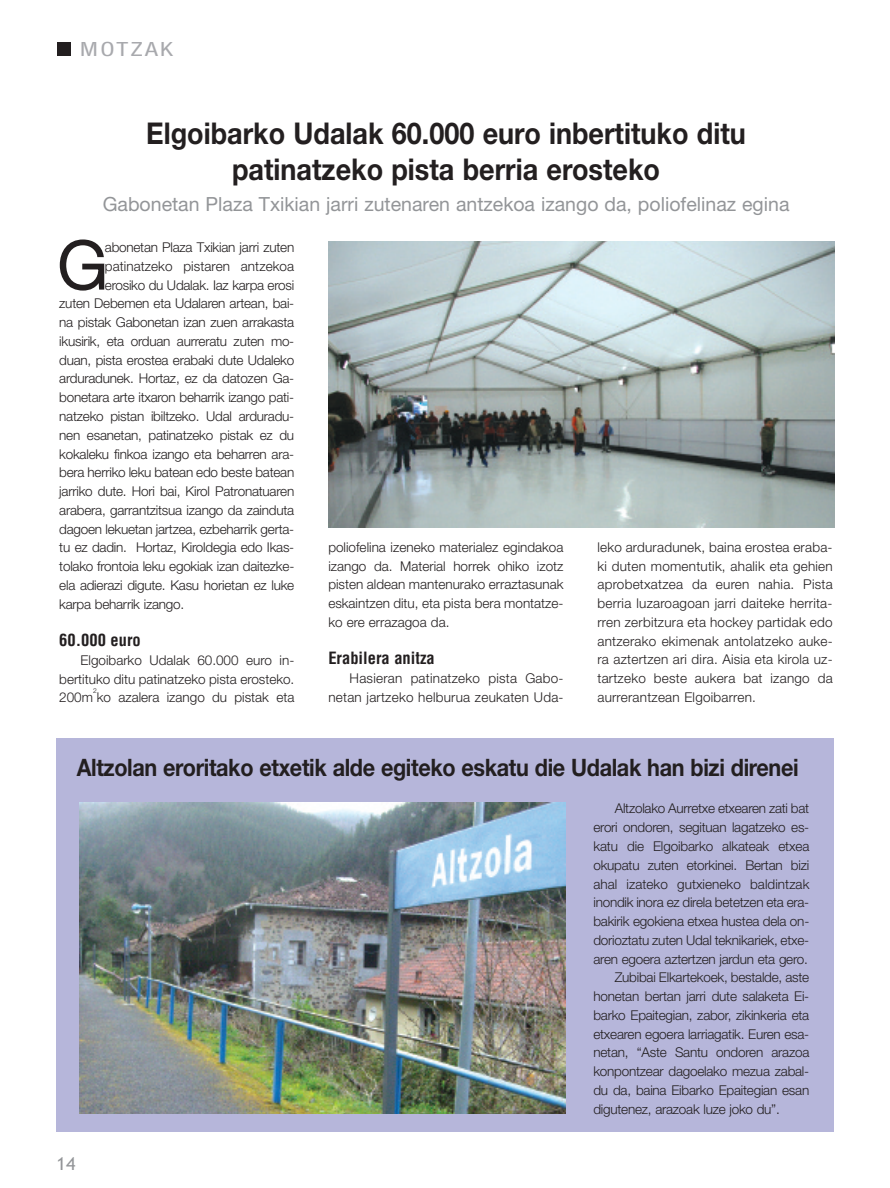
<style>
.page{position:relative;width:890px;height:1188px;background:#fff}
.page>*{position:absolute;margin:0;border:0;box-sizing:border-box;transform-origin:0 0}
.t1{font:300 66px "Helvetica Neue";color:#231f20}
.t2{font:700 30px/36px "Helvetica Neue";color:#231f20;text-align:center;scale:.9 1}
.t3{font:700 24px "Helvetica Neue";letter-spacing:-.015em;color:#231f20;scale:.9 1}
.t4{font:21px "NH57";letter-spacing:.09em;color:#a8a9ad;scale:1.3 1}
.t5{font:19.5px "Helvetica Neue";color:#939598}
.t6{font:18px "Trebuchet MS";color:#939598}
.t7{font:700 condensed 16.5px "Helvetica";color:#231f20}
.t8{font:300 13.5px/18.8px "Helvetica Neue";letter-spacing:-.015em;color:#231f20;text-align:justify}
.t9{font:300 13.5px/18.8px "Helvetica Neue";letter-spacing:.015em;color:#231f20;text-align:right}
.t10{font:300 13.5px "Helvetica Neue";letter-spacing:.005em;color:#231f20}
.t11{font:300 6.75px "Helvetica Neue";color:#231f20}
</style>
<div class="page">
<img style="left:56px;top:42px;width:779px;height:1090px">
<h3 class="t4" style="left:80px;top:42px;width:73px">MOTZAK</h3>
<h2 class="t2" style="left:146px;top:117px;width:667px">Elgoibarko Udalak 60.000 euro inbertituko ditu patinatzeko pista berria erosteko</h2>
<h3 class="t5" style="left:103px;top:197px;width:688px">Gabonetan Plaza Txikian jarri zutenaren antzekoa izango da, poliofelinaz egina</h3>
<h1 class="t1" style="left:58px;top:241px;width:50px">G</h1>
<p class="t8" style="left:105px;top:239px;width:191px">abonetan Plaza Txikian jarri zuten</p>
<p class="t10" style="left:105px;top:261px;width:191px">patinatzeko pistaren antzekoa</p>
<p class="t8" style="left:105px;top:276px;width:191px">erosiko du Udalak. Iaz karpa erosi</p>
<p class="t8" style="left:59px;top:295px;width:236px">zuten Debemen eta Udalaren artean, bai-</p>
<p class="t8" style="left:59px;top:314px;width:236px">na pistak Gabonetan izan zuen arrakasta</p>
<p class="t8" style="left:59px;top:333px;width:236px">ikusirik, eta orduan aurreratu zuten mo-</p>
<p class="t8" style="left:59px;top:351px;width:236px">duan, pista erostea erabaki dute Udaleko</p>
<p class="t8" style="left:59px;top:370px;width:236px">arduradunek. Hortaz, ez da datozen Ga-</p>
<p class="t8" style="left:59px;top:389px;width:236px">bonetara arte itxaron beharrik izango pati-</p>
<p class="t8" style="left:59px;top:408px;width:236px">natzeko pistan ibiltzeko. Udal arduradu-</p>
<p class="t8" style="left:59px;top:426px;width:236px">nen esanetan, patinatzeko pistak ez du</p>
<p class="t8" style="left:59px;top:445px;width:236px">kokaleku finkoa izango eta beharren ara-</p>
<p class="t8" style="left:59px;top:464px;width:236px">bera herriko leku batean edo beste batean</p>
<p class="t8" style="left:59px;top:483px;width:236px">jarriko dute. Hori bai, Kirol Patronatuaren</p>
<p class="t8" style="left:59px;top:501px;width:236px">arabera, garrantzitsua izango da zainduta</p>
<p class="t8" style="left:59px;top:520px;width:236px">dagoen lekuetan jartzea, ezbeharrik gerta-</p>
<p class="t8" style="left:59px;top:539px;width:236px">tu ez dadin. Hortaz, Kiroldegia edo Ikas-</p>
<p class="t8" style="left:59px;top:558px;width:236px">tolako frontoia leku egokiak izan daitezke-</p>
<p class="t8" style="left:59px;top:576px;width:236px">ela adierazi digute. Kasu horietan ez luke</p>
<p class="t8" style="left:59px;top:595px;width:126px">karpa beharrik izango.</p>
<p class="t7" style="left:59px;top:630px;width:83px">60.000 euro</p>
<p class="t8" style="left:59px;top:651px;width:236px;text-indent:21px">Elgoibarko Udalak 60.000 euro in&shy;bertituko ditu patinatzeko pista erosteko.<br>200m ko azalera izango du pistak eta</p>
<p class="t11" style="left:93px;top:688px;width:5px">2</p>
<p class="t8" style="left:328px;top:538px;width:236px">poliofelina izeneko materialez egindakoa izango da. Material horrek ohiko izotz pisten aldean mantenurako erraztasunak eskaintzen ditu, eta pista bera montatze&shy;ko ere errazagoa da.</p>
<p class="t7" style="left:328px;top:648px;width:108px">Erabilera anitza</p>
<p class="t9" style="left:328px;top:670px;width:237px">Hasieran patinatzeko pista Gabo&shy;netan jartzeko helburua zeukaten Uda-</p>
<p class="t8" style="left:597px;top:538px;width:237px">leko arduradunek, baina erostea eraba&shy;ki duten momentutik, ahalik eta gehien aprobetxatzea da euren nahia. Pista berria luzaroagoan jarri daiteke herrita&shy;rren zerbitzura eta hockey partidak edo antzerako ekimenak antolatzeko auke&shy;ra aztertzen ari dira. Aisia eta kirola uz&shy;tartzeko beste aukera bat izango da aurrerantzean Elgoibarren.</p>
<h3 class="t3" style="left:77px;top:758px;width:803px">Altzolan eroritako etxetik alde egiteko eskatu die Udalak han bizi direnei</h3>
<h3 class="t6" style="left:57px;top:1152px;width:20px">14</h3>
<p class="t8" style="left:614px;top:800px;width:196px">Altzolako Aurretxe etxearen zati bat</p>
<p class="t8" style="left:593px;top:819px;width:217px">erori ondoren, segituan lagatzeko es-</p>
<p class="t8" style="left:593px;top:837px;width:217px">katu die Elgoibarko alkateak etxea</p>
<p class="t8" style="left:593px;top:856px;width:217px">okupatu zuten etorkinei. Bertan bizi</p>
<p class="t10" style="left:593px;top:878px;width:217px">ahal izateko gutxieneko baldintzak</p>
<p class="t8" style="left:593px;top:894px;width:217px">inondik inora ez direla betetzen eta era-</p>
<p class="t8" style="left:593px;top:912px;width:217px">bakirik egokiena etxea hustea dela on-</p>
<p class="t8" style="left:593px;top:931px;width:217px">dorioztatu zuten Udal teknikariek, etxe-</p>
<p class="t8" style="left:593px;top:950px;width:216px">aren egoera aztertzen jardun eta gero.</p>
<p class="t8" style="left:614px;top:969px;width:196px">Zubibai Elkartekoek, bestalde, aste</p>
<p class="t8" style="left:593px;top:987px;width:217px">honetan bertan jarri dute salaketa Ei-</p>
<p class="t8" style="left:593px;top:1006px;width:217px">barko Epaitegian, zabor, zikinkeria eta</p>
<p class="t8" style="left:593px;top:1025px;width:217px">etxearen egoera larriagatik. Euren esa-</p>
<p class="t8" style="left:593px;top:1044px;width:217px">netan, “Aste Santu ondoren arazoa</p>
<p class="t8" style="left:593px;top:1062px;width:217px">konpontzear dagoelako mezua zabal-</p>
<p class="t8" style="left:593px;top:1081px;width:217px">du da, baina Eibarko Epaitegian esan</p>
<p class="t8" style="left:593px;top:1100px;width:188px">digutenez, arazoak luze joko du”.</p>
</div>
